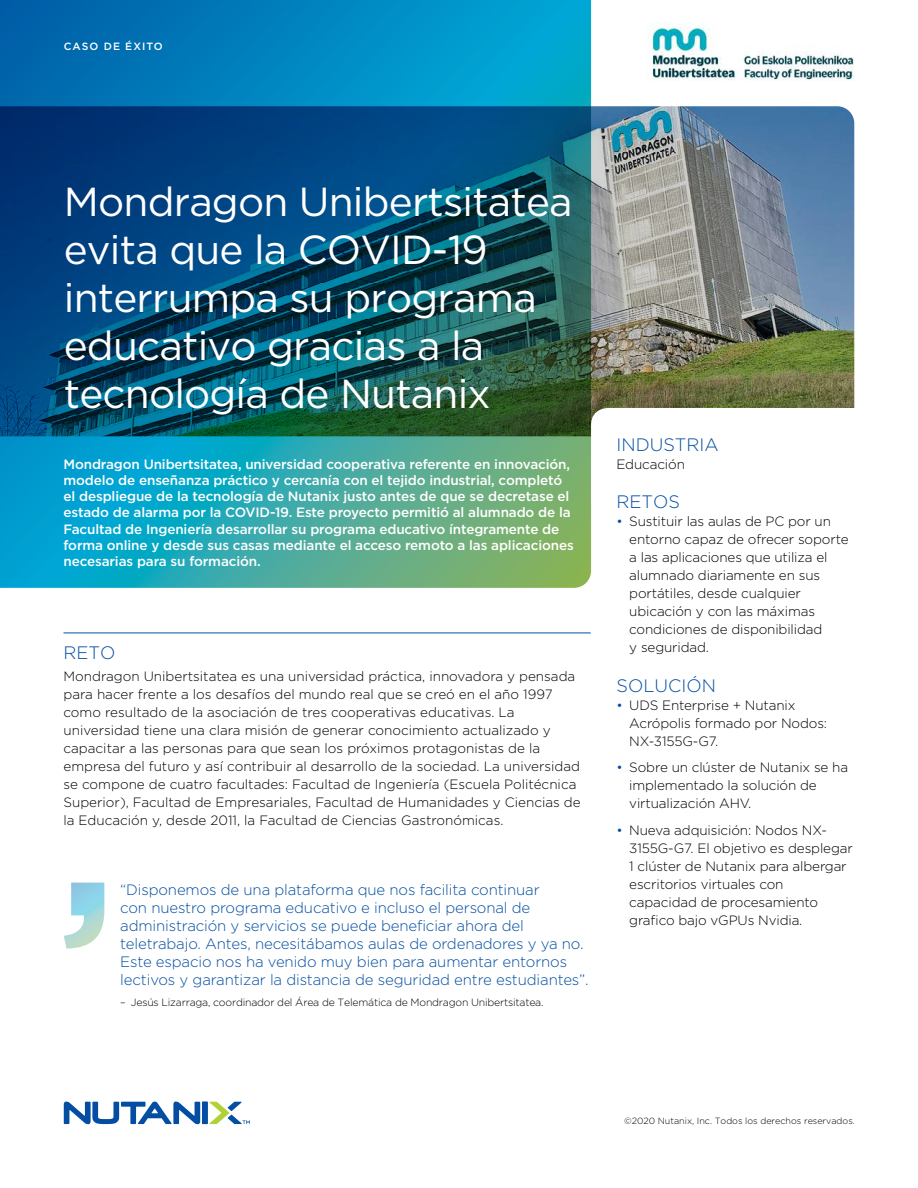
<style>
.page{position:relative;width:918px;height:1188px;background:#fff}
.page>*{position:absolute;margin:0;border:0;box-sizing:border-box;transform-origin:0 0}
.t1{font:40.5px/48px "Gotham";letter-spacing:-.02em;color:#fff}
.t2{font:300 18px "Gotham";color:#034ea2}
.t3{font:300 15px/18px "Gotham";letter-spacing:-.01em;color:#034ea2}
.t4{font:300 13.5px/18px "Gotham";letter-spacing:-.01em;color:#000}
.t5{font:500 13.5px/16.2px "Gotham";letter-spacing:-.01em;color:#fff}
.t6{font:300 10.5px "Gotham";letter-spacing:-.02em;color:#000}
.t7{font:500 10.5px "Gotham";letter-spacing:.1em;color:#fff}
.t8{font:300 9px "Gotham";color:#000}
.s1{color:#034ea2}
</style>
<div class="page">
<svg style="left:210px;top:1102px;width:40px;height:22px"></svg>
<div style="left:202px;top:1102px;width:6px;height:22px;background:#034ea2"></div>
<svg style="left:64px;top:1102px;width:136px;height:22px"></svg>
<svg style="left:0;top:0;width:591px;height:588px;background:#229bb0"></svg>
<img style="left:0;top:106px;width:854px;height:330px">
<svg style="left:591px;top:408px;width:263px;height:28px"></svg>
<img style="left:647px;top:23px;width:207px;height:58px">
<hr style="left:63px;top:633px;width:528px;height:1px;background:#034ea2">
<svg style="left:64px;top:883px;width:40px;height:66px"></svg>
<p class="t7" style="left:64px;top:39px;width:101px">CASO DE ÉXITO</p>
<h1 class="t1" style="left:64px;top:177px;width:510px">Mondragon Unibertsitatea evita que la COVID-19 interrumpa su programa educativo gracias a la tecnología de Nutanix</h1>
<p class="t5" style="left:63px;top:456px;width:512px">Mondragon Unibertsitatea, universidad cooperativa referente en innovación, modelo de enseñanza práctico y cercanía con el tejido industrial, completó el despliegue de la tecnología de Nutanix justo antes de que se decretase el estado de alarma por la COVID-19. Este proyecto permitió al alumnado de la Facultad de Ingeniería desarrollar su programa educativo íntegramente de forma online y desde sus casas mediante el acceso remoto a las aplicaciones necesarias para su formación.</p>
<h2 class="t2" style="left:63px;top:641px;width:54px">RETO</h2>
<p class="t4" style="left:63px;top:667px;width:519px">Mondragon Unibertsitatea es una universidad práctica, innovadora y pensada para hacer frente a los desafíos del mundo real que se creó en el año 1997 como resultado de la asociación de tres cooperativas educativas. La universidad tiene una clara misión de generar conocimiento actualizado y capacitar a las personas para que sean los próximos protagonistas de la empresa del futuro y así contribuir al desarrollo de la sociedad. La universidad se compone de cuatro facultades: Facultad de Ingeniería (Escuela Politécnica Superior), Facultad de Empresariales, Facultad de Humanidades y Ciencias de la Educación y, desde 2011, la Facultad de Ciencias Gastronómicas.</p>
<p class="t3" style="left:120px;top:880px;width:470px">“Disponemos de una plataforma que nos facilita continuar<br>con nuestro programa educativo e incluso el personal de administración y servicios se puede beneficiar ahora del teletrabajo. Antes, necesitábamos aulas de ordenadores y ya no.<br>Este espacio nos ha venido muy bien para aumentar entornos lectivos y garantizar la distancia de seguridad entre estudiantes”.</p>
<p class="t6" style="left:120px;top:995px;width:425px">– Jesús Lizarraga, coordinador del Área de Telemática de Mondragon Unibertsitatea.</p>
<h2 class="t2" style="left:617px;top:433px;width:104px">INDUSTRIA</h2>
<p class="t4" style="left:617px;top:455px;width:70px">Educación</p>
<h2 class="t2" style="left:617px;top:491px;width:65px">RETOS</h2>
<p class="t4" style="left:629px;top:512px;width:221px;text-indent:-13px"><span class="s1">•</span> Sustituir las aulas de PC por un entorno capaz de ofrecer soporte a las aplicaciones que utiliza el alumnado diariamente en sus portátiles, desde cualquier ubicación y con las máximas condiciones de disponibilidad<br>y seguridad.</p>
<h2 class="t2" style="left:617px;top:674px;width:101px">SOLUCIÓN</h2>
<p class="t4" style="left:629px;top:696px;width:199px;text-indent:-13px"><span class="s1">•</span> UDS Enterprise + Nutanix<br>Acrópolis formado por Nodos:<br>NX-3155G-G7.</p>
<p class="t4" style="left:629px;top:758px;width:220px;text-indent:-13px"><span class="s1">•</span> Sobre un clúster de Nutanix se ha implementado la solución de virtualización AHV.</p>
<p class="t4" style="left:629px;top:821px;width:225px;text-indent:-13px"><span class="s1">•</span> Nueva adquisición: Nodos NX-<br>3155G-G7. El objetivo es desplegar<br>1 clúster de Nutanix para albergar escritorios virtuales con capacidad de procesamiento grafico bajo vGPUs Nvidia.</p>
<p class="t8" style="left:624px;top:1115px;width:232px">©2020 Nutanix, Inc. Todos los derechos reservados.</p>
</div>
